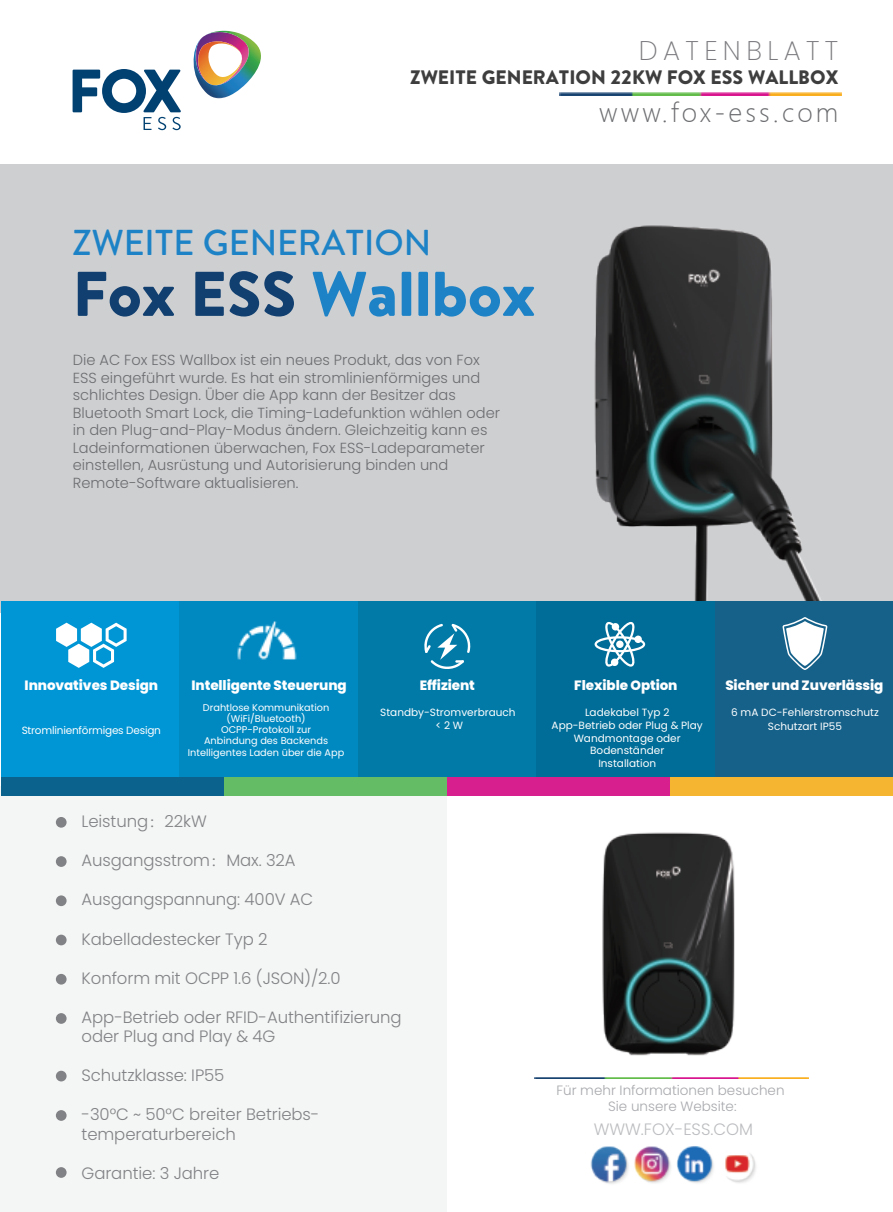
<style>
.page{position:relative;width:893px;height:1212px;background:#fff}
.page>*{position:absolute;margin:0;border:0;box-sizing:border-box;transform-origin:0 0}
.t1{font:900 63px "Brandon Text";color:#1d83c6}
.t2{font:500 36px "Brandon Text";color:#1d83c6}
.t3{font:200 27px "Poppins";letter-spacing:.2em;color:#7b7b7f}
.t4{font:300 25.35px "Microsoft Ya Hei";letter-spacing:.125em;color:#6c6d70}
.t5{font:900 19.5px "Brandon Text";color:#3e3e3f}
.t6{font:300 16.5px/19.5px "Poppins";letter-spacing:-.005em;color:#808285}
.t7{font:300 16.5px "Poppins";color:#bcbdc0}
.t8{font:300 14.55px/17.5px "Poppins";color:#6c6d70}
.t9{font:800 13.5px "Poppins";letter-spacing:-.005em;color:#fff}
.t10{font:300 13.5px/16.2px "Poppins";color:#a8a9ad;text-align:center}
.t11{font:10.5px/12.6px "Poppins";color:#fff;text-align:center}
.t12{font:10.5px "Poppins";letter-spacing:-.02em;color:#fff}
.t13{font:9.75px/11.2px "Poppins";color:#fff;text-align:center}
.s1{color:#113f6f}
.s2{font-family:"Adobe Song Std"}
</style>
<div class="page">
<div style="left:0;top:786px;width:446px;height:426px;background:#f4f6f5"></div>
<div style="left:1px;top:164px;width:892px;height:449px;background:#cecfd1"></div>
<img style="left:570px;top:225px;width:260px;height:377px">
<img style="left:602px;top:832px;width:133px;height:224px">
<img style="left:534px;top:1077px;width:274px;height:2px">
<img style="left:590px;top:1146px;width:166px;height:38px">
<div style="left:1px;top:602px;width:178px;height:175px;background:#0095d4"></div>
<div style="left:179px;top:602px;width:179px;height:175px;background:#0089c1"></div>
<div style="left:358px;top:602px;width:179px;height:175px;background:#027aa8"></div>
<div style="left:537px;top:602px;width:178px;height:175px;background:#006d98"></div>
<div style="left:715px;top:602px;width:178px;height:175px;background:#15618a"></div>
<div style="left:1px;top:777px;width:223px;height:19px;background:#0b628c"></div>
<div style="left:224px;top:777px;width:223px;height:19px;background:#64bc64"></div>
<div style="left:447px;top:777px;width:224px;height:19px;background:#d81f8e"></div>
<div style="left:671px;top:777px;width:222px;height:19px;background:#f5b530"></div>
<svg style="left:56px;top:623px;width:71px;height:45px"></svg>
<svg style="left:595px;top:622px;width:50px;height:45px"></svg>
<svg style="left:782px;top:617px;width:45px;height:53px"></svg>
<img style="left:237px;top:621px;width:60px;height:39px">
<svg style="left:424px;top:624px;width:47px;height:45px"></svg>
<img style="left:559px;top:92px;width:282px;height:4px">
<svg style="left:73px;top:69px;width:108px;height:61px"></svg>
<img style="left:193px;top:31px;width:68px;height:67px">
<div style="left:56px;top:817px;width:11px;height:11px;background:#808285;border-radius:50%"></div>
<div style="left:56px;top:856px;width:11px;height:11px;background:#808285;border-radius:50%"></div>
<div style="left:56px;top:895px;width:11px;height:11px;background:#808285;border-radius:50%"></div>
<div style="left:56px;top:935px;width:11px;height:10px;background:#808285;border-radius:50%"></div>
<div style="left:56px;top:974px;width:11px;height:10px;background:#808285;border-radius:50%"></div>
<div style="left:56px;top:1013px;width:11px;height:11px;background:#808285;border-radius:50%"></div>
<div style="left:56px;top:1110px;width:11px;height:11px;background:#808285;border-radius:50%"></div>
<div style="left:56px;top:1071px;width:11px;height:10px;background:#808285;border-radius:50%"></div>
<div style="left:56px;top:1167px;width:11px;height:11px;background:#808285;border-radius:50%"></div>
<h3 class="t3" style="left:639px;top:34px;width:201px">DATENBLATT</h3>
<h3 class="t5" style="left:410px;top:63px;width:430px">ZWEITE GENERATION 22KW FOX ESS WALLBOX</h3>
<h3 class="t4" style="left:599px;top:96px;width:241px">www.fox-ess.com</h3>
<h2 class="t2" style="left:73px;top:218px;width:360px">ZWEITE GENERATION</h2>
<h1 class="t1" style="left:73px;top:250px;width:464px"><span class="s1">Fox ESS</span> Wallbox</h1>
<p class="t8" style="left:73px;top:351px;width:429px">Die AC Fox ESS Wallbox ist ein neues Produkt, das von Fox ESS eingeführt wurde. Es hat ein stromlinienförmiges und schlichtes Design. Über die App kann der Besitzer das Bluetooth Smart Lock, die Timing-Ladefunktion wählen oder in den Plug-and-Play-Modus ändern. Gleichzeitig kann es Ladeinformationen überwachen, Fox ESS-Ladeparameter einstellen, Ausrüstung und Autorisierung binden und Remote-Software aktualisieren.</p>
<p class="t9" style="left:25px;top:677px;width:135px">Innovatives Design</p>
<p class="t9" style="left:191px;top:677px;width:157px">Intelligente Steuerung</p>
<p class="t9" style="left:420px;top:677px;width:57px">Effizient</p>
<p class="t9" style="left:574px;top:677px;width:105px">Flexible Option</p>
<p class="t9" style="left:725px;top:677px;width:160px">Sicher und Zuverlässig</p>
<p class="t12" style="left:22px;top:724px;width:141px">Stromlinienförmiges Design</p>
<p class="t13" style="left:188px;top:701px;width:158px">Drahtlose Kommunikation (WiFi/Bluetooth)<br>OCPP-Protokoll zur<br>Anbindung des Backends<br>Intelligentes Laden über die App</p>
<p class="t11" style="left:552px;top:706px;width:153px">Ladekabel Typ 2<br>App-Betrieb oder Plug &amp; Play<br>Wandmontage oder<br>Bodenständer<br>Installation</p>
<p class="t11" style="left:380px;top:706px;width:137px">Standby-Stromverbrauch &lt; 2 W</p>
<p class="t11" style="left:731px;top:706px;width:149px;line-height:13.5px">6 mA DC-Fehlerstromschutz<br>Schutzart IP55</p>
<p class="t6" style="left:82px;top:812px;width:127px">Leistung<span class="s2">：</span>22kW</p>
<p class="t6" style="left:82px;top:851px;width:216px">Ausgangsstrom<span class="s2">：</span>Max. 32A</p>
<p class="t6" style="left:82px;top:890px;width:233px">Ausgangspannung: 400V AC</p>
<p class="t6" style="left:82px;top:929px;width:187px">Kabelladestecker Typ 2</p>
<p class="t6" style="left:82px;top:968px;width:261px">Konform mit OCPP 1.6 (JSON)/2.0</p>
<p class="t6" style="left:82px;top:1007px;width:322px">App-Betrieb oder RFID-Authentifizierung oder Plug and Play &amp; 4G</p>
<p class="t6" style="left:82px;top:1065px;width:144px">Schutzklasse: IP55</p>
<p class="t6" style="left:82px;top:1104px;width:239px">-30°C ~ 50°C breiter Betriebs&shy;temperaturbereich</p>
<p class="t6" style="left:82px;top:1163px;width:139px">Garantie: 3 Jahre</p>
<p class="t10" style="left:556px;top:1082px;width:230px">Für mehr Informationen besuchen<br>Sie unsere Website:</p>
<p class="t7" style="left:594px;top:1119px;width:161px">WWW.FOX-ESS.COM</p>
</div>
